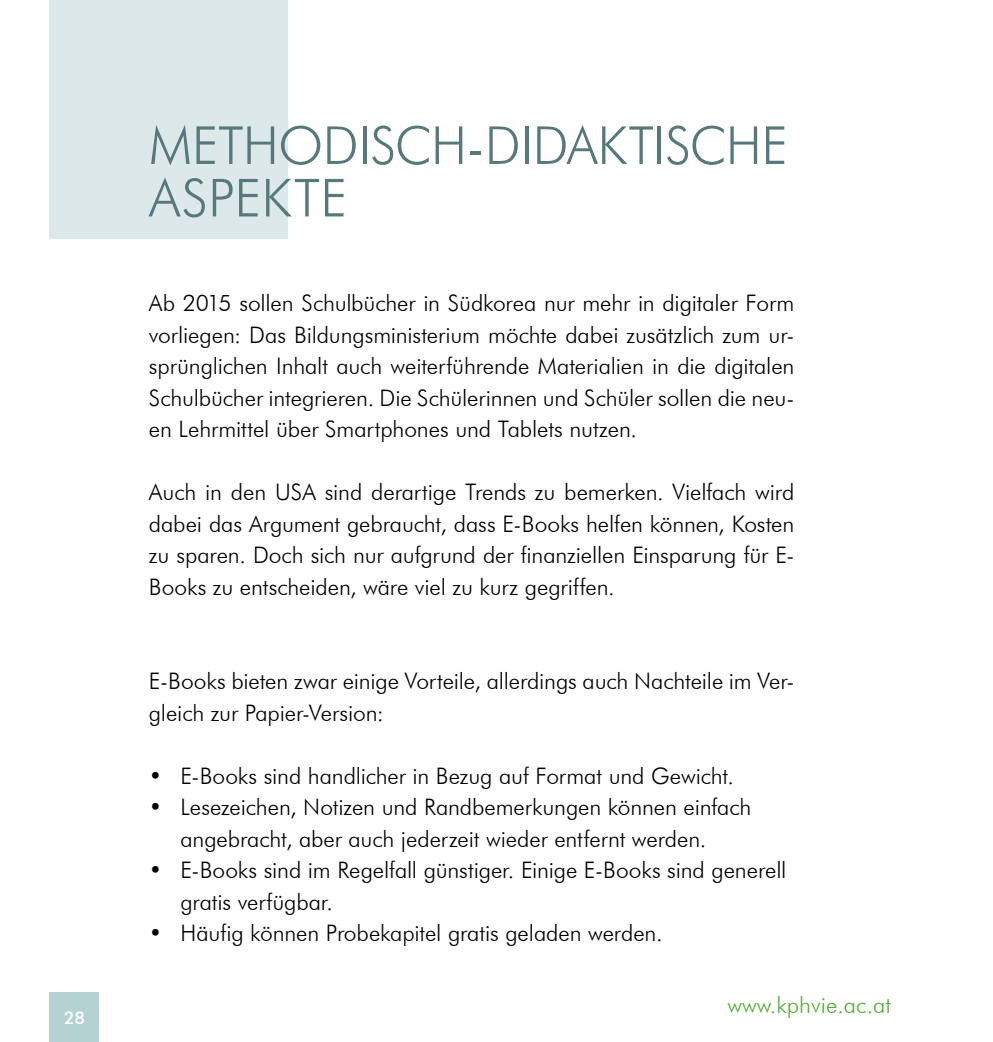
<style>
.page{position:relative;width:993px;height:1042px;background:#fff}
.page>*{position:absolute;margin:0;border:0;box-sizing:border-box;transform-origin:0 0}
.t1{font:300 52.5px/52.5px "Futura BT";letter-spacing:-.005em;color:#56797c}
.t2{font:300 22.75px/31.5px "Futura BT";letter-spacing:-.005em;color:#000;text-align:justify}
.t3{font:300 22.75px "Futura BT";color:#52ae32}
.t4{font:500 17.5px "Futura BT";color:#fff}
</style>
<div class="page">
<div style="left:50px;top:992px;width:49px;height:50px;background:#b5d2d2"></div>
<div style="left:50px;top:0;width:238px;height:238px;background:#dce8e9"></div>
<p class="t4" style="left:64px;top:1007px;width:22px">28</p>
<h1 class="t1" style="left:149px;top:119px;width:640px">METHODISCH-DIDAKTISCHE<br>ASPEKTE</h1>
<p class="t2" style="left:149px;top:287px;width:646px">Ab 2015 sollen Schulbücher in Südkorea nur mehr in digitaler Form vorliegen: Das Bildungsministerium möchte dabei zusätzlich zum ur&shy;sprünglichen Inhalt auch weiterführende Materialien in die digitalen Schulbücher integrieren. Die Schülerinnen und Schüler sollen die neu&shy;en Lehrmittel über Smartphones und Tablets nutzen.</p>
<p class="t2" style="left:149px;top:476px;width:646px">Auch in den USA sind derartige Trends zu bemerken. Vielfach wird dabei das Argument gebraucht, dass E-Books helfen können, Kosten zu sparen. Doch sich nur aufgrund der finanziellen Einsparung für E-Books zu entscheiden, wäre viel zu kurz gegriffen.</p>
<p class="t2" style="left:149px;top:665px;width:646px">E-Books bieten zwar einige Vorteile, allerdings auch Nachteile im Ver&shy;gleich zur Papier-Version:</p>
<p class="t2" style="left:149px;top:759px;width:586px">• E-Books sind handlicher in Bezug auf Format und Gewicht.</p>
<p class="t2" style="left:149px;top:791px;width:603px;text-align:center">• Lesezeichen, Notizen und Randbemerkungen können einfach angebracht, aber auch jederzeit wieder entfernt werden.</p>
<p class="t2" style="left:180px;top:854px;width:607px;text-indent:-32px">• E-Books sind im Regelfall günstiger. Einige E-Books sind generell gratis verfügbar.</p>
<p class="t2" style="left:149px;top:917px;width:515px">• Häufig können Probekapitel gratis geladen werden.</p>
<p class="t3" style="left:727px;top:991px;width:165px">www.kphvie.ac.at</p>
</div>
